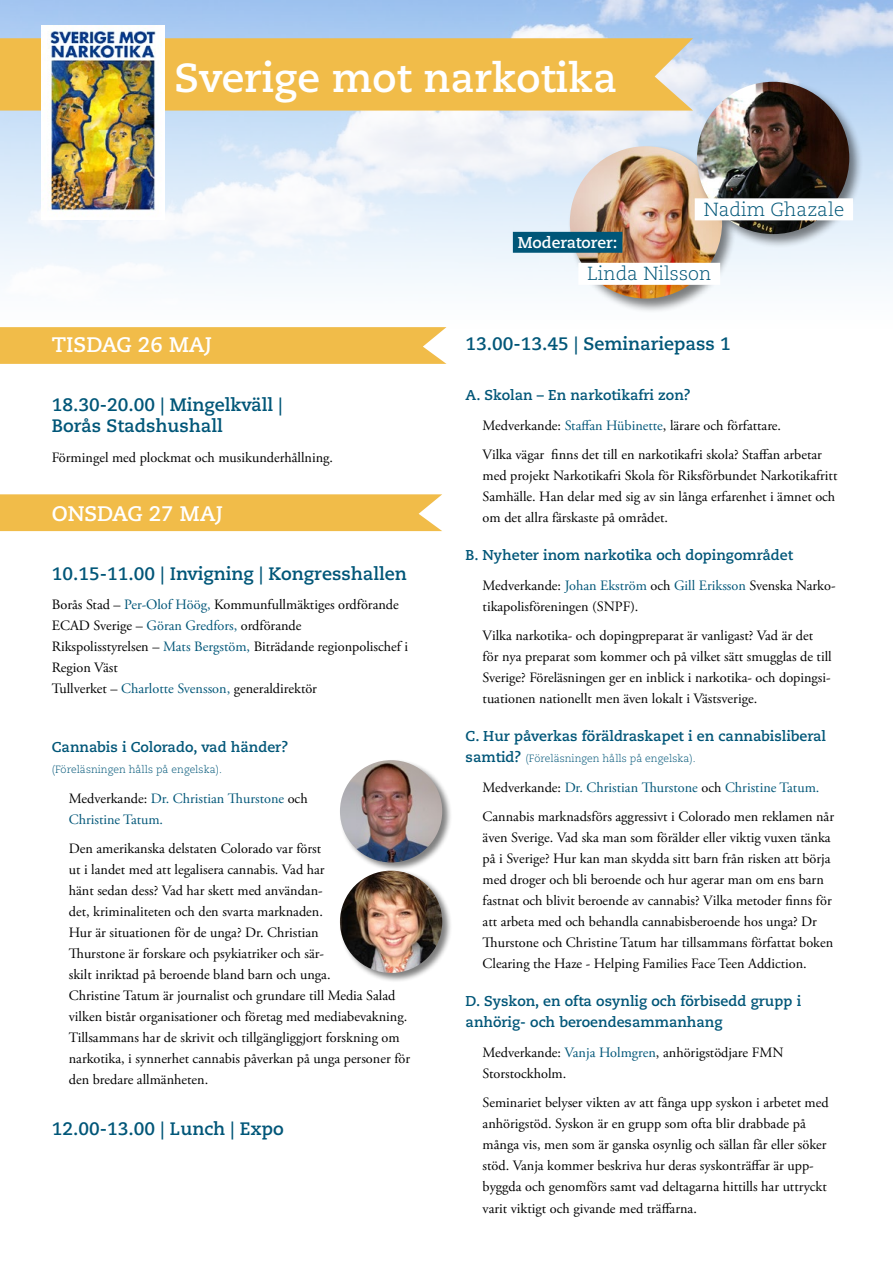
<style>
.page{position:relative;width:893px;height:1263px;background:#fff}
.page>*{position:absolute;margin:0;border:0;box-sizing:border-box;transform-origin:0 0}
.t1{font:700 40.5px "Caecilia LT Std";color:#fff}
.t2{font:700 21px "Caecilia LT Std";color:#fff}
.t3{font:300 18.9px "Caecilia LT Std";color:#005678}
.t4{font:700 18px/21px "Caecilia LT Std";color:#005678}
.t5{font:700 15.6px "Caecilia LT Std";color:#fff}
.t6{font:14.25px/21px "Adobe Garamond Pro";color:#000}
.t7{font:700 14.25px/21px "Caecilia LT Std";color:#005678}
.t8{font:14.25px/21px "Adobe Garamond Pro";color:#005678}
.t9{font:300 10.5px "Caecilia LT Std";color:#005678}
.s1{color:#005678}
.s2{color:#000}
.s3{font-weight:700;font-size:14.25px}
</style>
<div class="page">
<svg style="left:0;top:357px;width:446px;height:7px;background:#f1bd4d"></svg>
<div style="left:0;top:494px;width:442px;height:37px;background:#f1bc49"></div>
<img style="left:0;top:0;width:893px;height:357px">
<div style="left:568px;top:144px;width:169px;height:170px;background:#000;opacity:.5"></div>
<img style="left:570px;top:146px;width:152px;height:153px;border-radius:76px">
<div style="left:578px;top:263px;width:142px;height:22px;background:#fff"></div>
<div style="left:695px;top:80px;width:169px;height:169px;background:#000;opacity:.5"></div>
<img style="left:697px;top:82px;width:152px;height:152px;border-radius:76px">
<div style="left:695px;top:198px;width:158px;height:22px;background:#fff"></div>
<div style="left:513px;top:232px;width:109px;height:21px;background:#005678"></div>
<div style="left:338px;top:869px;width:114px;height:114px;background:#000;opacity:.5"></div>
<img style="left:340px;top:871px;width:102px;height:102px;border-radius:51px">
<div style="left:338px;top:758px;width:114px;height:114px;background:#000;opacity:.5"></div>
<img style="left:340px;top:760px;width:102px;height:102px;border-radius:51px">
<div style="left:0;top:38px;width:693px;height:73px;background:#f1bc49"></div>
<img style="left:42px;top:25px;width:122px;height:195px">
<h1 class="t1" style="left:174px;top:54px;width:444px">Sverige mot narkotika</h1>
<p class="t5" style="left:518px;top:233px;width:101px">Moderatorer:</p>
<h3 class="t3" style="left:704px;top:199px;width:142px">Nadim Ghazale</h3>
<h2 class="t2" style="left:52px;top:332px;width:161px">TISDAG 26 MAJ</h2>
<p class="t4" style="left:52px;top:395px;width:232px">18.30-20.00 | Mingelkväll |<br>Borås Stadshushall</p>
<p class="t6" style="left:52px;top:447px;width:283px">Förmingel med plockmat och musikunderhållning.</p>
<h2 class="t2" style="left:52px;top:501px;width:172px">ONSDAG 27 MAJ</h2>
<p class="t4" style="left:52px;top:563px;width:356px">10.15-11.00 | Invigning | Kongresshallen</p>
<p class="t6" style="left:52px;top:595px;width:358px">Borås Stad – <span class="s1">Per-Olof Höög,</span> Kommunfullmäktiges ordförande ECAD Sverige – <span class="s1">Göran Gredfors,</span> ordförande<br>Rikspolisstyrelsen – <span class="s1">Mats Bergstöm,</span> Biträdande regionpolischef i Region Väst<br>Tullverket – <span class="s1">Charlotte Svensson,</span> generaldirektör</p>
<p class="t7" style="left:52px;top:737px;width:238px">Cannabis i Colorado, vad händer?</p>
<p class="t9" style="left:52px;top:764px;width:172px">(Föreläsningen hålls på engelska).</p>
<p class="t8" style="left:69px;top:788px;width:240px"><span class="s2">Medverkande:</span> Dr. Christian Thurstone <span class="s2">och<br></span>Christine Tatum.</p>
<p class="t6" style="left:69px;top:839px;width:343px">Den amerikanska delstaten Colorado var först<br>ut i landet med att legalisera cannabis. Vad har<br>hänt sedan dess? Vad har skett med användan-<br>det, kriminaliteten och den svarta marknaden.<br>Hur är situationen för de unga? Dr. Christian<br>Thurstone är forskare och psykiatriker och sär-<br>skilt inriktad på beroende bland barn och unga.<br>Christine Tatum är journalist och grundare till Media Salad vilken bistår organisationer och företag med mediabevakning.<br>Tillsammans har de skrivit och tillgängliggjort forskning om narkotika, i synnerhet cannabis påverkan på unga personer för den bredare allmänheten.</p>
<p class="t4" style="left:52px;top:1118px;width:233px">12.00-13.00 | Lunch | Expo</p>
<h3 class="t3" style="left:587px;top:263px;width:126px">Linda Nilsson</h3>
<p class="t4" style="left:466px;top:333px;width:267px">13.00-13.45 | Seminariepass 1</p>
<p class="t7" style="left:466px;top:385px;width:227px">A. Skolan – En narkotikafri zon?</p>
<p class="t6" style="left:483px;top:411px;width:341px;line-height:29.5px">Medverkande: <span class="s1">Staffan Hübinette</span>, lärare och författare.<br>Vilka vägar finns det till en narkotikafri skola? Staffan arbetar</p>
<p class="t6" style="left:483px;top:466px;width:356px">med projekt Narkotikafri Skola för Riksförbundet Narkotikafritt<br>Samhälle. Han delar med sig av sin långa erfarenhet i ämnet och om det allra färskaste på området.</p>
<p class="t7" style="left:466px;top:545px;width:329px">B. Nyheter inom narkotika och dopingområdet</p>
<p class="t6" style="left:483px;top:575px;width:354px">Medverkande: <span class="s1">Johan Ekström</span> och <span class="s1">Gill Eriksson</span> Svenska Narko&shy;tikapolisföreningen (SNPF).</p>
<p class="t6" style="left:483px;top:626px;width:351px">Vilka narkotika- och dopingpreparat är vanligast? Vad är det för nya preparat som kommer och på vilket sätt smugglas de till Sverige? Föreläsningen ger en inblick i narkotika- och dopingsi&shy;tuationen nationellt men även lokalt i Västsverige.</p>
<p class="t7" style="left:466px;top:726px;width:362px">C. Hur påverkas föräldraskapet i en cannabisliberal</p>
<p class="t9" style="left:466px;top:753px;width:232px"><span class="s3">samtid?</span> (Föreläsningen hålls på engelska).</p>
<p class="t6" style="left:483px;top:773px;width:353px;line-height:29.5px">Medverkande: <span class="s1">Dr. Christian Thurstone</span> och <span class="s1">Christine Tatum.<br></span>Cannabis marknadsförs aggressivt i Colorado men reklamen når</p>
<p class="t6" style="left:483px;top:828px;width:352px">även Sverige. Vad ska man som förälder eller viktig vuxen tänka på i Sverige? Hur kan man skydda sitt barn från risken att börja med droger och bli beroende och hur agerar man om ens barn fastnat och blivit beroende av cannabis? Vilka metoder finns för att arbeta med och behandla cannabisberoende hos unga? Dr Thurstone och Christine Tatum har tillsammans författat boken Clearing the Haze - Helping Families Face Teen Addiction.</p>
<p class="t7" style="left:466px;top:991px;width:337px">D. Syskon, en ofta osynlig och förbisedd grupp i anhörig- och beroendesammanhang</p>
<p class="t6" style="left:483px;top:1042px;width:302px">Medverkande: <span class="s1">Vanja Holmgren</span>, anhörigstödjare FMN<br>Storstockholm.</p>
<p class="t6" style="left:483px;top:1093px;width:348px">Seminariet belyser vikten av att fånga upp syskon i arbetet med anhörigstöd. Syskon är en grupp som ofta blir drabbade på många vis, men som är ganska osynlig och sällan får eller söker stöd. Vanja kommer beskriva hur deras syskonträffar är upp&shy;byggda och genomförs samt vad deltagarna hittills har uttryckt varit viktigt och givande med träffarna.</p>
</div>
